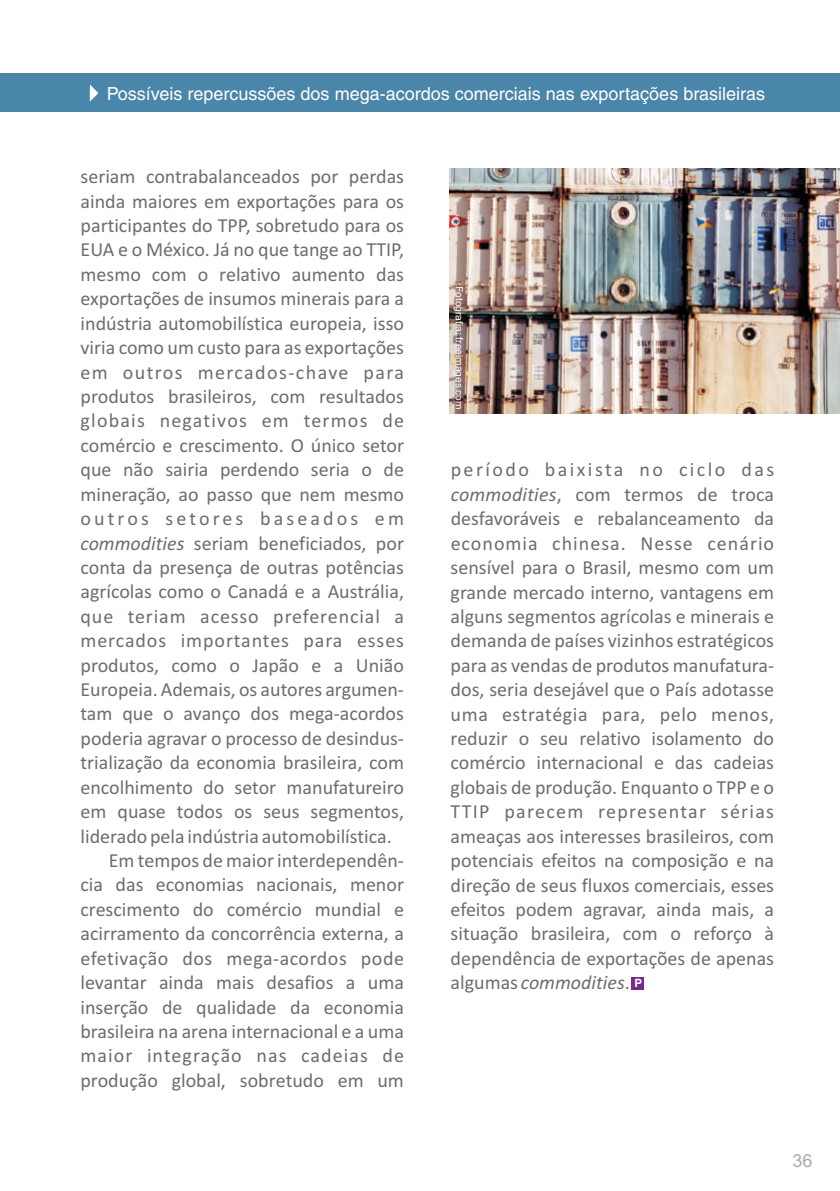
<style>
.page{position:relative;width:840px;height:1191px;background:#fff}
.page>*{position:absolute;margin:0;border:0;box-sizing:border-box;transform-origin:0 0}
.t1{font:20px/24.4px "Calibri";color:#6c6d70;text-align:justify}
.t2{font:20px "Calibri";letter-spacing:.045em;color:#6c6d70}
.t3{font:20px "Calibri";letter-spacing:.025em;color:#6c6d70}
.t4{font:20px "Calibri";letter-spacing:.05em;color:#6c6d70}
.t5{font:20px "Calibri";letter-spacing:.07em;color:#6c6d70}
.t6{font:20px "Calibri";letter-spacing:.06em;color:#6c6d70}
.t7{font:20px "Calibri";letter-spacing:.155em;color:#6c6d70}
.t8{font:18px "Helvetica";color:#fff}
.t9{font:18px "Arial";color:#a8a9ad}
.t10{font:10.2px "Arial";color:#fff}
.s1{font-style:italic}
.s2{font-family:"Helvetica";font-weight:700;font-size:11.4px;color:#fff}
</style>
<div class="page">
<img style="left:449px;top:168px;width:390px;height:246px">
<div style="left:0;top:73px;width:839px;height:39px;background:#4a85aa"></div>
<svg style="left:90px;top:84px;width:8px;height:18px"></svg>
<div style="left:631px;top:976px;width:13px;height:13px;background:#782a8c"></div>
<p class="t8" style="left:107px;top:86px;width:659px">Possíveis repercussões dos mega-acordos comerciais nas exportações brasileiras</p>
<p class="t1" style="left:81px;top:166px;width:325px">seriam contrabalanceados por perdas</p>
<p class="t1" style="left:81px;top:190px;width:325px">ainda maiores em exportações para os</p>
<p class="t1" style="left:81px;top:215px;width:325px">participantes do TPP, sobretudo para os</p>
<p class="t1" style="left:81px;top:239px;width:325px">EUA e o México. Já no que tange ao TTIP,</p>
<p class="t1" style="left:81px;top:264px;width:325px">mesmo com o relativo aumento das</p>
<p class="t1" style="left:80px;top:288px;width:325px">exportações de insumos minerais para a</p>
<p class="t1" style="left:80px;top:312px;width:325px">indústria automobilística europeia, isso</p>
<p class="t1" style="left:80px;top:337px;width:325px">viria como um custo para as exportações</p>
<p class="t5" style="left:80px;top:363px;width:325px">em outros mercados-chave para</p>
<p class="t1" style="left:80px;top:386px;width:325px">produtos brasileiros, com resultados</p>
<p class="t6" style="left:80px;top:412px;width:325px">globais negativos em termos de</p>
<p class="t1" style="left:80px;top:434px;width:325px">comércio e crescimento. O único setor</p>
<p class="t1" style="left:80px;top:459px;width:325px">que não sairia perdendo seria o de</p>
<p class="t1" style="left:80px;top:483px;width:325px">mineração, ao passo que nem mesmo</p>
<p class="t7" style="left:80px;top:510px;width:325px">outros setores baseados em</p>
<p class="t1" style="left:80px;top:532px;width:325px"><span class="s1">commodities</span> seriam beneficiados, por</p>
<p class="t1" style="left:80px;top:557px;width:325px">conta da presença de outras potências</p>
<p class="t1" style="left:80px;top:581px;width:325px">agrícolas como o Canadá e a Austrália,</p>
<p class="t2" style="left:80px;top:608px;width:325px">que teriam acesso preferencial a</p>
<p class="t2" style="left:80px;top:632px;width:325px">mercados importantes para esses</p>
<p class="t1" style="left:80px;top:654px;width:325px">produtos, como o Japão e a União</p>
<p class="t1" style="left:80px;top:679px;width:325px">Europeia. Ademais, os autores argumen-</p>
<p class="t1" style="left:80px;top:703px;width:325px">tam que o avanço dos mega-acordos</p>
<p class="t1" style="left:80px;top:727px;width:325px">poderia agravar o processo de desindus-</p>
<p class="t1" style="left:80px;top:752px;width:325px">trialização da economia brasileira, com</p>
<p class="t1" style="left:80px;top:776px;width:325px">encolhimento do setor manufatureiro</p>
<p class="t1" style="left:80px;top:801px;width:325px">em quase todos os seus segmentos,</p>
<p class="t1" style="left:80px;top:825px;width:312px">liderado pela indústria automobilística.</p>
<p class="t1" style="left:109px;top:849px;width:296px">Em tempos de maior interdependên-</p>
<p class="t1" style="left:80px;top:874px;width:325px">cia das economias nacionais, menor</p>
<p class="t1" style="left:80px;top:898px;width:325px">crescimento do comércio mundial e</p>
<p class="t1" style="left:80px;top:923px;width:325px">acirramento da concorrência externa, a</p>
<p class="t3" style="left:80px;top:949px;width:325px">efetivação dos mega-acordos pode</p>
<p class="t1" style="left:80px;top:972px;width:325px">levantar ainda mais desafios a uma</p>
<p class="t1" style="left:80px;top:996px;width:325px">inserção de qualidade da economia</p>
<p class="t1" style="left:80px;top:1020px;width:325px">brasileira na arena internacional e a uma</p>
<p class="t4" style="left:80px;top:1047px;width:325px">maior integração nas cadeias de</p>
<p class="t1" style="left:80px;top:1069px;width:325px">produção global, sobretudo em um</p>
<p class="t10" style="left:463px;top:286px;width:125px;rotate:90deg">Fotografia: freeimages.com</p>
<p class="t1" style="left:450px;top:459px;width:325px">período baixista no ciclo das <span class="s1">commodities</span>, com termos de troca desfavoráveis e rebalanceamento da economia chinesa. Nesse cenário sensível para o Brasil, mesmo com um grande mercado interno, vantagens em alguns segmentos agrícolas e minerais e demanda de países vizinhos estratégicos para as vendas de produtos manufatura&shy;dos, seria desejável que o País adotasse uma estratégia para, pelo menos, reduzir o seu relativo isolamento do comércio internacional e das cadeias globais de produção. Enquanto o TPP e o TTIP parecem representar sérias ameaças aos interesses brasileiros, com potenciais efeitos na composição e na direção de seus fluxos comerciais, esses efeitos podem agravar, ainda mais, a situação brasileira, com o reforço à dependência de exportações de apenas algumas <span class="s1">commodities</span>. <span class="s2">P</span></p>
<p class="t9" style="left:792px;top:1153px;width:22px">36</p>
</div>
